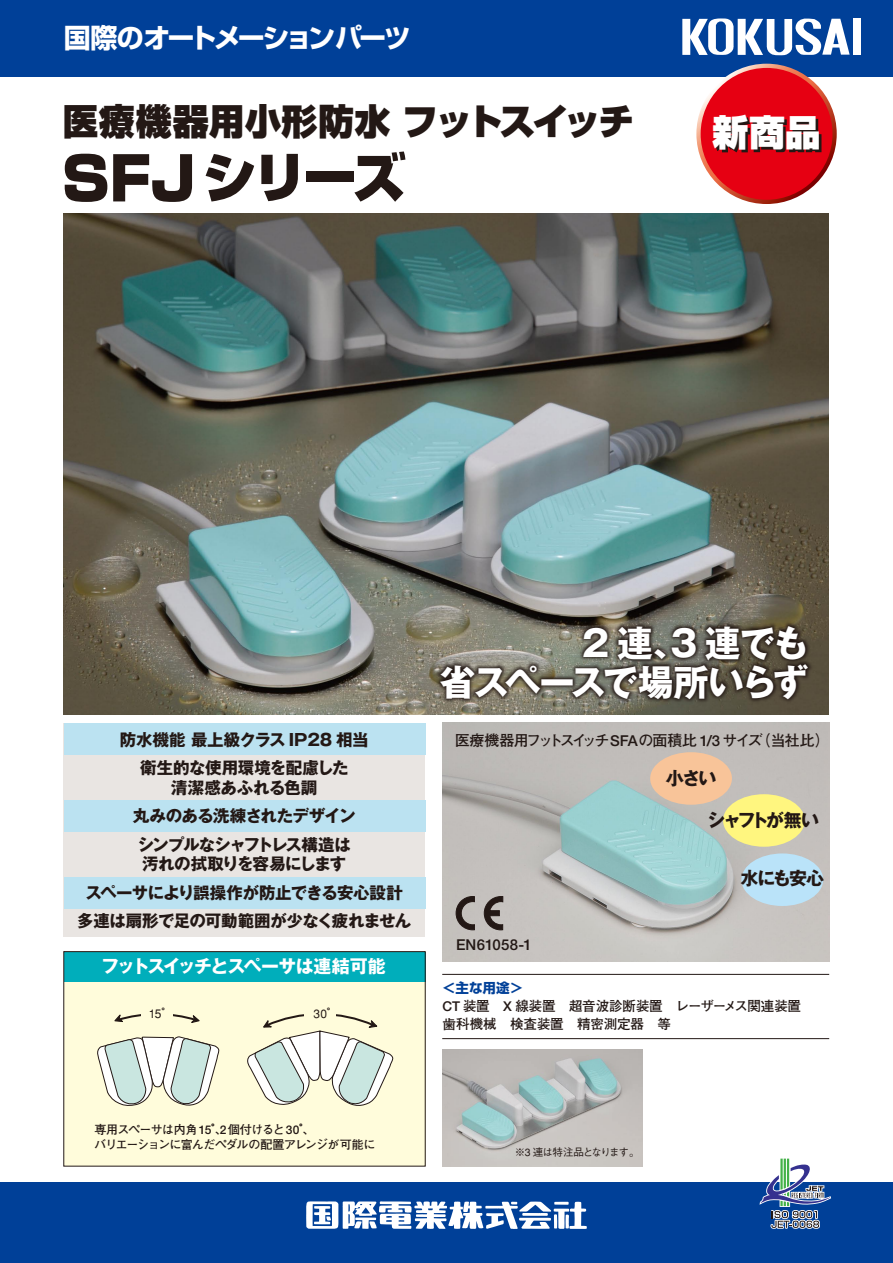
<style>
.page{position:relative;width:893px;height:1263px;background:#fff}
.page>*{position:absolute;margin:0;border:0;box-sizing:border-box;transform-origin:0 0}
.t1{font:900 54px "Shin Go";color:#231815}
.t2{font:700 36px/39px "Gothic MB101";letter-spacing:-.07em;color:#fff;text-align:right}
.t3{font:900 36px "Shin Go";letter-spacing:.005em;color:#231815}
.t4{font:900 36px "Shin Go";color:#fff}
.t5{font:700 27px "Shin Go";letter-spacing:-.1em;color:#fff}
.t6{font:700 18px "Gothic MB101";letter-spacing:-.07em;color:#fff}
.t7{font:700 18px "Gothic MB101";letter-spacing:-.105em;color:#231815}
.t8{font:700 18px "Gothic MB101";letter-spacing:-.135em;color:#231815}
.t9{font:700 16.5px/28.5px "Gothic MB101";letter-spacing:-.03em;color:#231815;text-align:center}
.t10{font:700 15px "Futo Go B101";letter-spacing:-.04em;color:#231815}
.t11{font:700 15px "Futo Go B101";letter-spacing:.01em;color:#231815}
.t12{font:700 13.5px/18px "Futo Go B101";letter-spacing:-.015em;color:#231815}
.t13{font:700 12px/15px "Futo Go B101";letter-spacing:-.055em;color:#231815}
.t14{font:500 12px "Gothic BBB";color:#231815}
.t15{font:500 10.5px "Gothic BBB";letter-spacing:-.105em;color:#231815}
.s1{font-size:60px}
.s2{font-family:"Shin Go";color:#004098}
</style>
<div class="page">
<div style="left:63px;top:723px;width:362px;height:213px;background:#e9e5e2"></div>
<div style="left:64px;top:723px;width:361px;height:31px;background:#bbe2f1"></div>
<div style="left:64px;top:800px;width:361px;height:31px;background:#bbe2f1"></div>
<div style="left:64px;top:877px;width:361px;height:32px;background:#bbe2f1"></div>
<div style="left:0;top:0;width:893px;height:77px;background:#004098"></div>
<div style="left:0;top:1182px;width:893px;height:81px;background:#004098"></div>
<svg style="left:682px;top:18px;width:168px;height:37px"></svg>
<div style="left:853px;top:19px;width:8px;height:36px;background:#fff"></div>
<svg style="left:759px;top:1158px;width:72px;height:71px"></svg>
<svg style="left:306px;top:1201px;width:281px;height:28px"></svg>
<svg style="left:696px;top:64px;width:141px;height:140px;background:#ce6d5a"></svg>
<div style="left:701px;top:68px;width:131px;height:132px;background:#e60012;border-radius:50%"></div>
<svg style="left:715px;top:117px;width:106px;height:35px"></svg>
<img style="left:63px;top:213px;width:765px;height:501px">
<img style="left:442px;top:1049px;width:200px;height:117px">
<img style="left:382px;top:570px;width:448px;height:186px">
<hr style="left:442px;top:974px;width:387px;height:1px;background:#231815">
<hr style="left:442px;top:1038px;width:387px;height:1px;background:#231815">
<img style="left:442px;top:723px;width:387px;height:238px">
<div style="left:723px;top:794px;width:82px;height:53px;background:#fff67f;border-radius:50%"></div>
<div style="left:650px;top:752px;width:82px;height:53px;background:#f8c499;border-radius:50%"></div>
<div style="left:741px;top:853px;width:82px;height:53px;background:#bae3f9;border-radius:50%"></div>
<div style="left:64px;top:952px;width:361px;height:214px;background:#fffcdb"></div>
<div style="left:64px;top:952px;width:361px;height:29px;background:#00aebb"></div>
<svg style="left:484px;top:896px;width:19px;height:34px"></svg>
<svg style="left:456px;top:896px;width:18px;height:34px"></svg>
<svg style="left:247px;top:1014px;width:147px;height:92px"></svg>
<svg style="left:114px;top:1014px;width:86px;height:9px"></svg>
<div style="left:141px;top:1010px;width:31px;height:11px;background:#fffcdb"></div>
<svg style="left:97px;top:1036px;width:123px;height:70px"></svg>
<div style="left:64px;top:951px;width:361px;height:215px;border:1px solid #231815"></div>
<p class="t5" style="left:64px;top:20px;width:349px">国際のオートメーションパーツ</p>
<p class="t3" style="left:63px;top:97px;width:573px">医療機器用小形防水 フットスイッチ</p>
<p class="t1" style="left:62px;top:140px;width:346px"><span class="s1">SFJ</span>シリーズ</p>
<p class="t4" style="left:712px;top:108px;width:110px">新商品</p>
<p class="t9" style="left:120px;top:724px;width:250px">防水機能 最上級クラス IP28 相当衛生的な使用環境を配慮した</p>
<p class="t9" style="left:133px;top:772px;width:224px">清潔感あふれる色調<br>丸みのある洗練されたデザインシンプルなシャフトレス構造は</p>
<p class="t9" style="left:77px;top:848px;width:336px">汚れの拭取りを容易にします<br>スペーサにより誤操作が防止できる安心設計多連は扇形で足の可動範囲が少なく疲れません</p>
<p class="t6" style="left:101px;top:953px;width:286px">フットスイッチとスペーサは連結可能</p>
<p class="t14" style="left:149px;top:1007px;width:26px">15°</p>
<p class="t14" style="left:314px;top:1007px;width:27px">30°</p>
<p class="t2" style="left:439px;top:620px;width:371px">2 連、3 連でも<br>省スペースで場所いらず</p>
<p class="t10" style="left:455px;top:732px;width:376px">医療機器用フットスイッチSFAの面積比 1/3 サイズ（当社比）</p>
<p class="t7" style="left:666px;top:765px;width:52px">小さい</p>
<p class="t8" style="left:707px;top:807px;width:113px">シャフトが無い</p>
<p class="t11" style="left:456px;top:935px;width:77px">EN61058-1</p>
<p class="t7" style="left:740px;top:866px;width:85px">水にも安心</p>
<p class="t12" style="left:442px;top:979px;width:360px"><span class="s2">＜主な用途＞<br></span>CT 装置　X 線装置　超音波診断装置　レーザーメス関連装置歯科機械　検査装置　精密測定器　等</p>
<p class="t13" style="left:95px;top:1122px;width:282px">専用スペーサは内角15°、2個付けると30°、<br>バリエーションに富んだペダルの配置アレンジが可能に</p>
<p class="t15" style="left:515px;top:1146px;width:126px">※3 連は特注品となります。</p>
</div>
